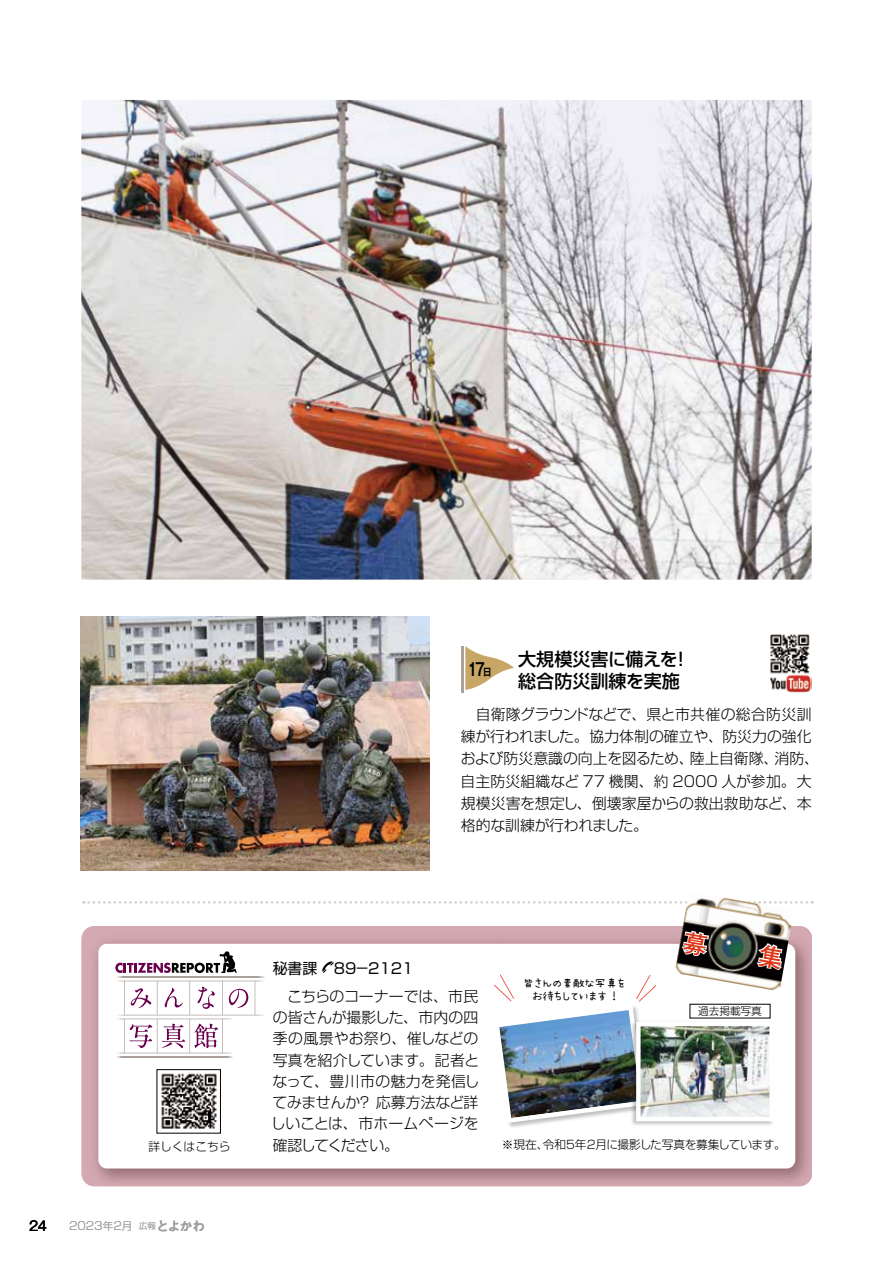
<style>
.page{position:relative;width:893px;height:1263px;background:#fff}
.page>*{position:absolute;margin:0;border:0;box-sizing:border-box;transform-origin:0 0}
.t1{font:500 18px/22.4px "Shin Go Pro";color:#000}
.t2{font:700 17.55px "Gothic MB101 Pro De";color:#000;scale:.75 1}
.t3{font:300 14.85px/21.3px "Shin Go Pro";letter-spacing:-.005em;color:#000}
.t4{font:14.85px "Shin Go Pro";color:#000}
.t5{font:13.35px "Midashi Go Pro MB31";color:#9fa0a0}
.t6{font:13.35px "Gothic MB101 Pro";color:#000}
.t7{font:300 11.7px "Shin Go Pro";letter-spacing:-.025em;color:#000}
.t8{font:11.7px/13.8px "KAWAIITEGAKIMOJI";letter-spacing:-.02em;color:#000}
.t9{font:300 11.7px "Shin Go Pro";color:#000}
.t10{font:300 11.1px "Shin Go Pro";color:#9fa0a0}
.t11{font:300 10.65px "Shin Go Pro";color:#000}
.t12{font:700 10.65px "Gothic MB101 Pro De";color:#000;scale:.85 1}
.s1{font-size:10.65px}
.s2{font-family:"Shin Go Pro";font-weight:300;font-size:8.55px}
</style>
<div class="page">
<img style="left:83px;top:928px;width:729px;height:258px">
<div style="left:98px;top:944px;width:697px;height:224px;background:#fff;border-radius:9px"></div>
<svg style="left:117px;top:977px;width:147px;height:1px"></svg>
<svg style="left:115px;top:951px;width:122px;height:22px"></svg>
<svg style="left:118px;top:981px;width:146px;height:72px"></svg>
<svg style="left:117px;top:1056px;width:115px;height:1px"></svg>
<svg style="left:83px;top:901px;width:730px;height:3px"></svg>
<img style="left:770px;top:634px;width:42px;height:59px">
<hr style="left:462px;top:646px;width:2px;height:47px;background:#aba09a">
<svg style="left:465px;top:646px;width:49px;height:44px"></svg>
<img style="left:81px;top:100px;width:731px;height:480px">
<img style="left:81px;top:617px;width:348px;height:253px">
<img style="left:161px;top:1073px;width:56px;height:56px">
<div style="left:157px;top:1069px;width:64px;height:64px;border:1px solid #000"></div>
<div style="left:494px;top:1005px;width:158px;height:124px;background:#000;opacity:.25"></div>
<div style="left:630px;top:1020px;width:145px;height:107px;background:#000;opacity:.25"></div>
<img style="left:657px;top:1027px;width:112px;height:89px">
<div style="left:636px;top:1022px;width:138px;height:99px;border:4px solid #fff"></div>
<img style="left:494px;top:974px;width:163px;height:151px">
<img style="left:675px;top:897px;width:119px;height:94px">
<svg style="left:322px;top:961px;width:12px;height:12px"></svg>
<svg style="left:680px;top:929px;width:30px;height:28px"></svg>
<svg style="left:755px;top:941px;width:29px;height:30px"></svg>
<p class="t1" style="left:518px;top:645px;width:163px">大規模災害に備えを総合防災訓練を実施</p>
<p class="t1" style="left:672px;top:645px;width:20px">!</p>
<p class="t2" style="left:467px;top:655px;width:25px">17</p>
<p class="t3" style="left:461px;top:701px;width:352px">　自衛隊グラウンドなどで、県と市共催の総合防災訓</p>
<p class="t3" style="left:461px;top:724px;width:352px">練が行われました。協力体制の確立や、防災力の強化</p>
<p class="t3" style="left:774px;top:746px;width:46px">消防、</p>
<p class="t12" style="left:483px;top:663px;width:12px">日</p>
<p class="t3" style="left:461px;top:745px;width:353px;line-height:22.4px">および防災意識の向上を図るため、<br>自主防災組織など 77 機関、約 2000 人が参加。大規模災害を想定し、倒壊家屋からの救出救助など、本格的な訓練が行われました。</p>
<p class="t3" style="left:690px;top:746px;width:90px">陸上自衛隊、</p>
<p class="t9" style="left:149px;top:1137px;width:83px">詳しくはこちら</p>
<p class="t6" style="left:29px;top:1215px;width:19px">24</p>
<p class="t10" style="left:69px;top:1217px;width:65px">2023<span class="s1">年</span>2<span class="s1">月</span></p>
<p class="t5" style="left:139px;top:1215px;width:68px"><span class="s2">広報</span>とよかわ</p>
<p class="t4" style="left:273px;top:956px;width:46px">秘書課</p>
<p class="t3" style="left:273px;top:984px;width:208px;text-align:right">　こちらのコーナーでは、市民の皆さんが撮影した、市内の四季の風景やお祭り、催しなどの写真を紹介しています。記者となって、豊川市の魅力を発信し？応募方法など詳</p>
<p class="t4" style="left:334px;top:956px;width:81px">89－2121</p>
<p class="t3" style="left:271px;top:1090px;width:209px">てみませんか<br>しいことは、市ホームページを確認してください。</p>
<p class="t8" style="left:612px;top:975px;width:14px;text-indent:-90px">皆さんの素敵な写真を!</p>
<p class="t8" style="left:532px;top:989px;width:76px">お待ちしています</p>
<p class="t11" style="left:698px;top:1002px;width:65px">過去掲載写真</p>
<p class="t7" style="left:543px;top:1135px;width:245px">令和5年2月に撮影した写真を募集しています。</p>
<p class="t9" style="left:502px;top:1135px;width:48px">※現在、</p>
</div>
